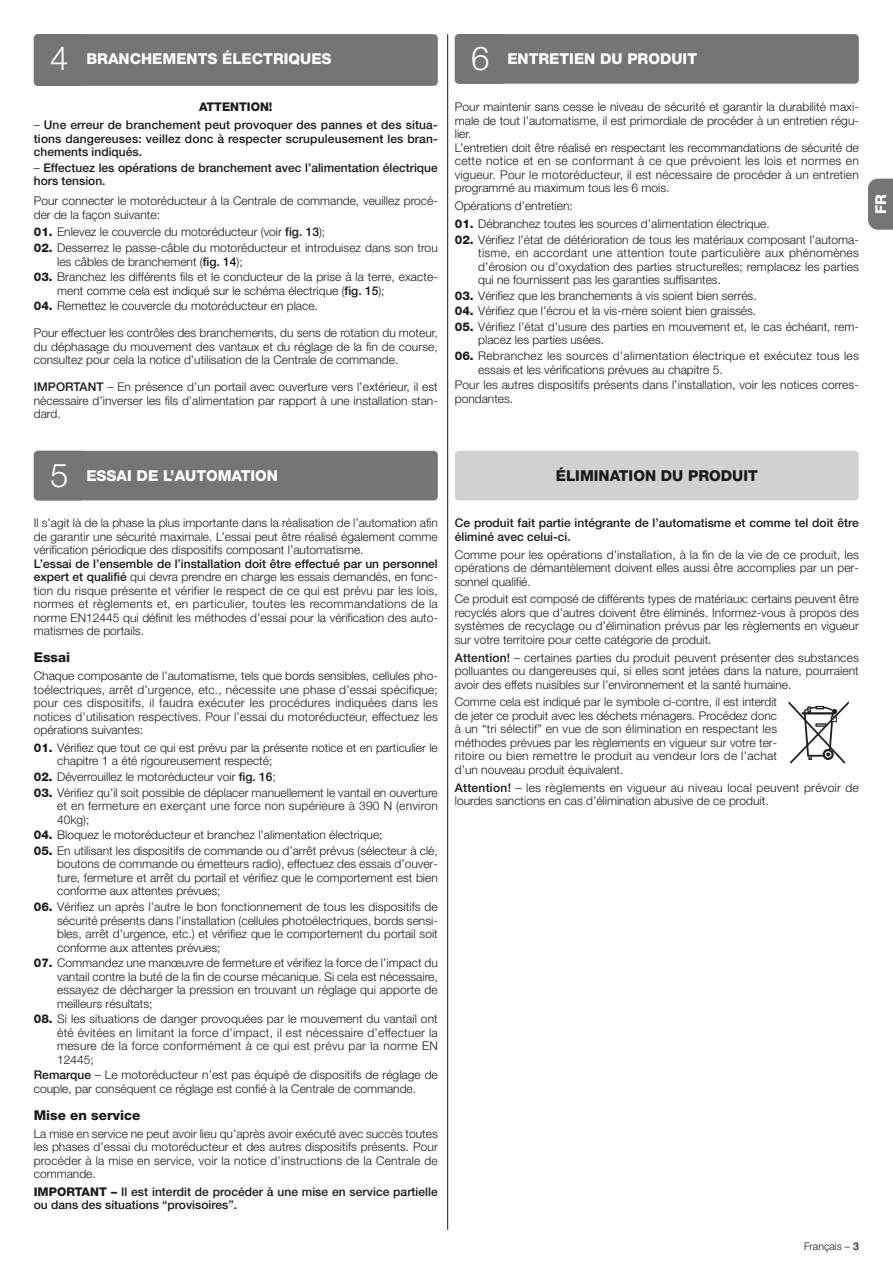
<style>
.page{position:relative;width:893px;height:1263px;background:#fff}
.page>*{position:absolute;margin:0;border:0;box-sizing:border-box;transform-origin:0 0}
.t1{font:800 15px "Helvetica Neue";color:#fff}
.t2{font:800 15px "Helvetica Neue";color:#191919}
.t3{font:800 13.5px "Helvetica Neue";color:#191919}
.t4{font:300 12px/13.5px "Helvetica Neue";color:#191919;text-align:justify}
.t5{font:500 12px/13.5px "Helvetica Neue";color:#191919}
.t6{font:300 12px/13.5px "Helvetica Neue";letter-spacing:.02em;color:#191919}
.t7{font:800 12px "Helvetica Neue";color:#191919}
.t8{font:300 10.5px "Helvetica Neue";color:#191919}
.s1{font-weight:300;font-size:33px}
.s2{font-weight:300}
.s3{font-weight:800}
.s4{font-weight:500}
</style>
<div class="page">
<svg style="left:868px;top:179px;width:24px;height:51px"></svg>
<div style="left:34px;top:34px;width:404px;height:52px;background:#757575;border-radius:4px"></div>
<div style="left:34px;top:451px;width:404px;height:49px;background:#757575;border-radius:4px"></div>
<div style="left:455px;top:451px;width:404px;height:49px;background:#d1d1d1;border-radius:4px"></div>
<svg style="left:789px;top:701px;width:60px;height:63px"></svg>
<hr style="left:447px;top:34px;width:1px;height:1196px;background:#191919">
<div style="left:455px;top:34px;width:404px;height:50px;background:#757575;border-radius:4px"></div>
<p class="t1" style="left:50px;top:54px;width:283px"><span class="s1">4</span> BRANCHEMENTS ÉLECTRIQUES</p>
<p class="t7" style="left:199px;top:103px;width:75px">ATTENTION!</p>
<p class="t5" style="left:34px;top:119px;width:405px;text-align:justify"><span class="s2">–</span> Une erreur de branchement peut provoquer des pannes et des situa&shy;tions dangereuses: veillez donc à respecter scrupuleusement les bran&shy;chements indiqués.</p>
<p class="t5" style="left:34px;top:162px;width:405px"><span class="s2">–</span> Effectuez les opérations de branchement avec l’alimentation électrique hors tension.</p>
<p class="t4" style="left:34px;top:195px;width:405px">Pour connecter le motoréducteur à la Centrale de commande, veuillez procé&shy;der de la façon suivante:</p>
<p class="t4" style="left:34px;top:226px;width:293px"><span class="s3">01.</span> Enlevez le couvercle du motoréducteur (voir <span class="s4">fig. 13</span>);</p>
<p class="t4" style="left:57px;top:242px;width:382px;text-indent:-23px"><span class="s3">02.</span> Desserrez le passe-câble du motoréducteur et introduisez dans son trou les câbles de branchement (<span class="s4">fig. 14</span>);</p>
<p class="t4" style="left:57px;top:271px;width:382px;text-indent:-23px"><span class="s3">03.</span> Branchez les différents fils et le conducteur de la prise à la terre, exacte&shy;ment comme cela est indiqué sur le schéma électrique (<span class="s4">fig. 15</span>);</p>
<p class="t4" style="left:34px;top:300px;width:286px"><span class="s3">04.</span> Remettez le couvercle du motoréducteur en place.</p>
<p class="t4" style="left:34px;top:327px;width:405px">Pour effectuer les contrôles des branchements, du sens de rotation du moteur, du déphasage du mouvement des vantaux et du réglage de la fin de course, consultez pour cela la notice d’utilisation de la Centrale de commande.</p>
<p class="t4" style="left:34px;top:381px;width:405px"><span class="s4">IMPORTANT</span> – En présence d’un portail avec ouverture vers l’extérieur, il est nécessaire d’inverser les fils d’alimentation par rapport à une installation stan&shy;dard.</p>
<p class="t1" style="left:471px;top:54px;width:227px"><span class="s1">6</span> ENTRETIEN DU PRODUIT</p>
<p class="t4" style="left:455px;top:101px;width:405px;text-align:left">Pour maintenir sans cesse le niveau de sécurité et garantir la durabilité maxi&shy;male de tout l’automatisme, il est primordiale de procéder à un entretien régu&shy;lier.<br>L’entretien doit être réalisé en respectant les recommandations de sécurité de cette notice et en se conformant à ce que prévoient les lois et normes en vigueur. Pour le motoréducteur, il est nécessaire de procéder à un entretien programmé au maximum tous les 6 mois.</p>
<p class="t4" style="left:455px;top:200px;width:120px">Opérations d’entretien:</p>
<p class="t4" style="left:455px;top:218px;width:316px"><span class="s3">01.</span> Débranchez toutes les sources d’alimentation électrique.</p>
<p class="t4" style="left:478px;top:234px;width:382px;text-indent:-23px"><span class="s3">02.</span> Vérifiez l’état de détérioration de tous les matériaux composant l’automa&shy;tisme, en accordant une attention toute particulière aux phénomènes d’érosion ou d’oxydation des parties structurelles; remplacez les parties qui ne fournissent pas les garanties suffisantes.</p>
<p class="t4" style="left:455px;top:290px;width:303px"><span class="s3">03.</span> Vérifiez que les branchements à vis soient bien serrés.</p>
<p class="t4" style="left:455px;top:305px;width:303px"><span class="s3">04.</span> Vérifiez que l’écrou et la vis-mère soient bien graissés.</p>
<p class="t4" style="left:478px;top:321px;width:382px;text-indent:-23px"><span class="s3">05.</span> Vérifiez l’état d’usure des parties en mouvement et, le cas échéant, rem&shy;placez les parties usées.</p>
<p class="t6" style="left:478px;top:350px;width:382px;text-indent:-23px"><span class="s3">06.</span> Rebranchez les sources d’alimentation électrique et exécutez tous les essais et les vérifications prévues au chapitre 5.</p>
<p class="t4" style="left:455px;top:379px;width:405px">Pour les autres dispositifs présents dans l’installation, voir les notices corres&shy;pondantes.</p>
<p class="t1" style="left:875px;top:214px;width:21px;rotate:-90deg">FR</p>
<p class="t1" style="left:50px;top:470px;width:229px"><span class="s1">5</span> ESSAI DE L’AUTOMATION</p>
<p class="t2" style="left:556px;top:470px;width:203px">ÉLIMINATION DU PRODUIT</p>
<p class="t5" style="left:455px;top:518px;width:405px">Ce produit fait partie intégrante de l’automatisme et comme tel doit être éliminé avec celui-ci.</p>
<p class="t4" style="left:455px;top:549px;width:405px">Comme pour les opérations d’installation, à la fin de la vie de ce produit, les opérations de démantèlement doivent elles aussi être accomplies par un per&shy;sonnel qualifié.</p>
<p class="t4" style="left:455px;top:594px;width:405px">Ce produit est composé de différents types de matériaux: certains peuvent être recyclés alors que d’autres doivent être éliminés. Informez-vous à propos des systèmes de recyclage ou d’élimination prévus par les règlements en vigueur sur votre territoire pour cette catégorie de produit.</p>
<p class="t4" style="left:455px;top:652px;width:405px"><span class="s4">Attention!</span> – certaines parties du produit peuvent présenter des substances polluantes ou dangereuses qui, si elles sont jetées dans la nature, pourraient avoir des effets nuisibles sur l’environnement et la santé humaine.</p>
<p class="t4" style="left:455px;top:697px;width:324px">Comme cela est indiqué par le symbole ci-contre, il est interdit de jeter ce produit avec les déchets ménagers. Procédez donc à un “tri sélectif” en vue de son élimination en respectant les méthodes prévues par les règlements en vigueur sur votre ter&shy;ritoire ou bien remettre le produit au vendeur lors de l’achat d’un nouveau produit équivalent.</p>
<p class="t4" style="left:455px;top:782px;width:405px"><span class="s4">Attention!</span> – les règlements en vigueur au niveau local peuvent prévoir de lourdes sanctions en cas d’élimination abusive de ce produit.</p>
<p class="t4" style="left:34px;top:518px;width:405px">Il s’agit là de la phase la plus importante dans la réalisation de l’automation afin de garantir une sécurité maximale. L’essai peut être réalisé également comme vérification périodique des dispositifs composant l’automatisme.</p>
<p class="t4" style="left:34px;top:558px;width:405px"><span class="s4">L’essai de l’ensemble de l’installation doit être effectué par un personnel expert et qualifié</span> qui devra prendre en charge les essais demandés, en fonc&shy;tion du risque présente et vérifier le respect de ce qui est prévu par les lois, normes et règlements et, en particulier, toutes les recommandations de la norme EN12445 qui définit les méthodes d’essai pour la vérification des auto&shy;matismes de portails.</p>
<p class="t3" style="left:34px;top:653px;width:38px">Essai</p>
<p class="t4" style="left:34px;top:670px;width:405px">Chaque composante de l’automatisme, tels que bords sensibles, cellules pho&shy;toélectriques, arrêt d’urgence, etc., nécessite une phase d’essai spécifique; pour ces dispositifs, il faudra exécuter les procédures indiquées dans les notices d’utilisation respectives. Pour l’essai du motoréducteur, effectuez les opérations suivantes:</p>
<p class="t4" style="left:57px;top:742px;width:382px;text-indent:-23px"><span class="s3">01.</span> Vérifiez que tout ce qui est prévu par la présente notice et en particulier le chapitre 1 a été rigoureusement respecté;</p>
<p class="t4" style="left:34px;top:771px;width:244px"><span class="s3">02.</span> Déverrouillez le motoréducteur voir <span class="s4">fig. 16</span>;</p>
<p class="t4" style="left:57px;top:787px;width:382px;text-indent:-23px"><span class="s3">03.</span> Vérifiez qu’il soit possible de déplacer manuellement le vantail en ouverture et en fermeture en exerçant une force non supérieure à 390 N (environ 40kg);</p>
<p class="t4" style="left:34px;top:829px;width:350px"><span class="s3">04.</span> Bloquez le motoréducteur et branchez l’alimentation électrique;</p>
<p class="t4" style="left:57px;top:845px;width:382px;text-indent:-23px"><span class="s3">05.</span> En utilisant les dispositifs de commande ou d’arrêt prévus (sélecteur à clé, boutons de commande ou émetteurs radio), effectuez des essais d’ouver&shy;ture, fermeture et arrêt du portail et vérifiez que le comportement est bien conforme aux attentes prévues;</p>
<p class="t4" style="left:57px;top:901px;width:382px;text-indent:-23px"><span class="s3">06.</span> Vérifiez un après l’autre le bon fonctionnement de tous les dispositifs de sécurité présents dans l’installation (cellules photoélectriques, bords sensi&shy;bles, arrêt d’urgence, etc.) et vérifiez que le comportement du portail soit conforme aux attentes prévues;</p>
<p class="t4" style="left:57px;top:957px;width:382px;text-indent:-23px"><span class="s3">07.</span> Commandez une manœuvre de fermeture et vérifiez la force de l’impact du vantail contre la buté de la fin de course mécanique. Si cela est nécessaire, essayez de décharger la pression en trouvant un réglage qui apporte de meilleurs résultats;</p>
<p class="t4" style="left:57px;top:1013px;width:382px;text-indent:-23px"><span class="s3">08.</span> Si les situations de danger provoquées par le mouvement du vantail ont été évitées en limitant la force d’impact, il est nécessaire d’effectuer la mesure de la force conformément à ce qui est prévu par la norme EN 12445;</p>
<p class="t4" style="left:34px;top:1070px;width:405px"><span class="s4">Remarque</span> – Le motoréducteur n’est pas équipé de dispositifs de réglage de couple, par conséquent ce réglage est confié à la Centrale de commande.</p>
<p class="t3" style="left:34px;top:1110px;width:108px">Mise en service</p>
<p class="t4" style="left:34px;top:1128px;width:405px">La mise en service ne peut avoir lieu qu’après avoir exécuté avec succès toutes les phases d’essai du motoréducteur et des autres dispositifs présents. Pour procéder à la mise en service, voir la notice d’instructions de la Centrale de commande.</p>
<p class="t5" style="left:34px;top:1186px;width:405px"><span class="s3">IMPORTANT –</span> Il est interdit de procéder à une mise en service partielle ou dans des situations “provisoires”.</p>
<p class="t8" style="left:804px;top:1243px;width:56px">Français – <span class="s4">3</span></p>
</div>
